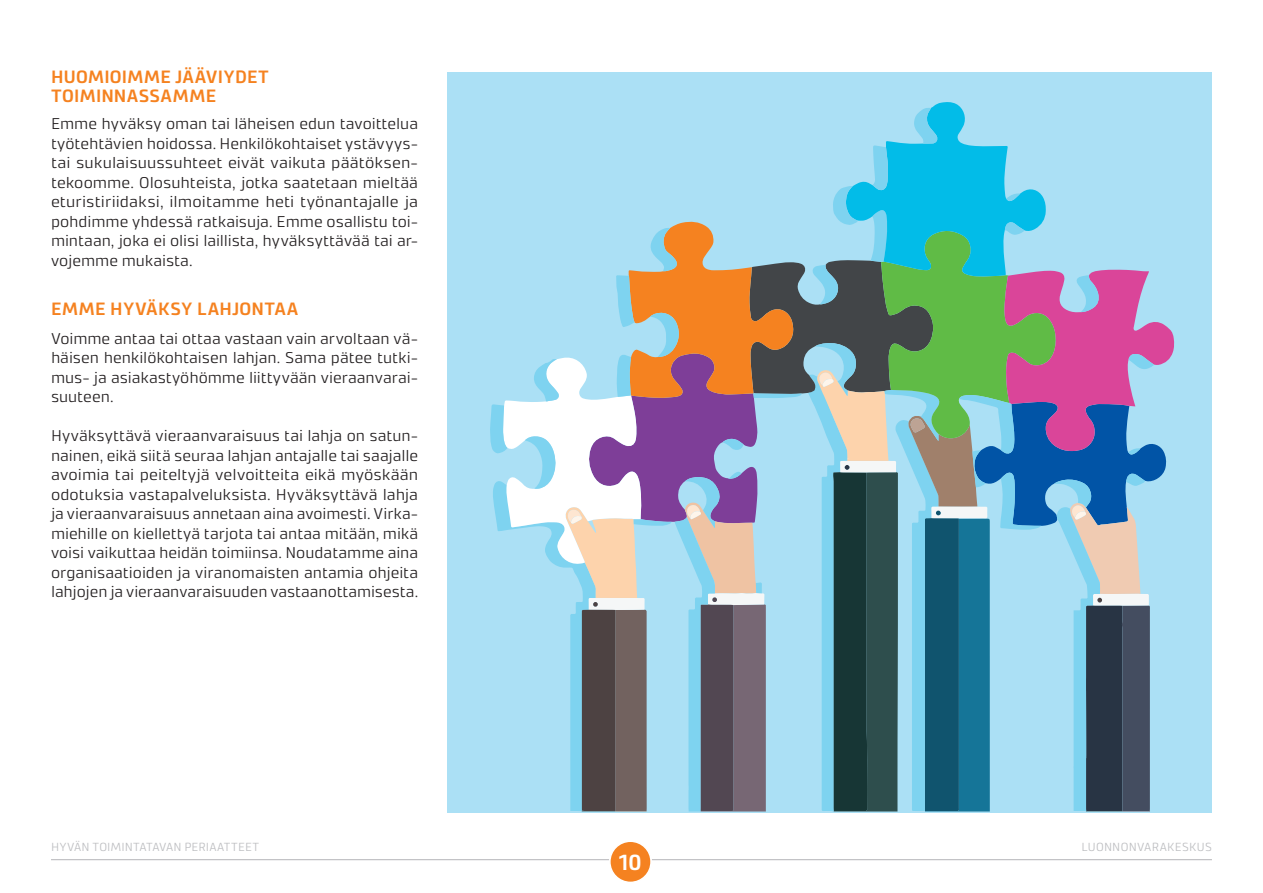
<style>
.page{position:relative;width:1263px;height:893px;background:#fff}
.page>*{position:absolute;margin:0;border:0;box-sizing:border-box;transform-origin:0 0}
.t1{font:600 22.05px "Accura";color:#fff}
.t2{font:600 18px/19.5px "Accura";letter-spacing:.01em;color:#f58220}
.leipis{font:300 15.75px/19.5px "Accura";color:#231f20;text-align:justify}
.t3{font:300 11.85px "Accura";letter-spacing:.02em;color:#bcbdc0}
</style>
<div class="page">
<hr style="left:652px;top:859px;width:560px;height:1px;background:#bcbdc0">
<hr style="left:51px;top:859px;width:558px;height:1px;background:#bcbdc0">
<div style="left:610px;top:841px;width:41px;height:41px;background:#f58220;border-radius:50%"></div>
<div style="left:609px;top:840px;width:43px;height:43px;border:2px solid #fff;border-radius:50%"></div>
<div style="left:448px;top:72px;width:764px;height:740px;background:#abe0f5"></div>
<svg style="left:490px;top:102px;width:684px;height:710px"></svg>
<p class="t2" style="left:51px;top:67px;width:219px">HUOMIOIMME JÄÄVIYDET<br>TOIMINNASSAMME</p>
<p class="leipis" style="left:51px;top:114px;width:369px">Emme hyväksy oman tai läheisen edun tavoittelua työtehtävien hoidossa. Henkilökohtaiset ystävyys&shy;tai sukulaisuussuhteet eivät vaikuta päätöksen&shy;tekoomme. Olosuhteista, jotka saatetaan mieltää eturistiriidaksi, ilmoitamme heti työnantajalle ja pohdimme yhdessä ratkaisuja. Emme osallistu toi&shy;mintaan, joka ei olisi laillista, hyväksyttävää tai ar&shy;vojemme mukaista.</p>
<p class="t2" style="left:51px;top:299px;width:249px">EMME HYVÄKSY LAHJONTAA</p>
<p class="leipis" style="left:51px;top:328px;width:369px">Voimme antaa tai ottaa vastaan vain arvoltaan vä&shy;häisen henkilökohtaisen lahjan. Sama pätee tutki&shy;mus- ja asiakastyöhömme liittyvään vieraanvarai&shy;suuteen.</p>
<p class="leipis" style="left:51px;top:426px;width:369px">Hyväksyttävä vieraanvaraisuus tai lahja on satun&shy;nainen, eikä siitä seuraa lahjan antajalle tai saajalle avoimia tai peiteltyjä velvoitteita eikä myöskään odotuksia vastapalveluksista. Hyväksyttävä lahja ja vieraanvaraisuus annetaan aina avoimesti. Virka&shy;miehille on kiellettyä tarjota tai antaa mitään, mikä voisi vaikuttaa heidän toimiinsa. Noudatamme aina organisaatioiden ja viranomaisten antamia ohjeita lahjojen ja vieraanvaraisuuden vastaanottamisesta.</p>
<p class="t3" style="left:51px;top:839px;width:210px">HYVÄN TOIMINTATAVAN PERIAATTEET</p>
<p class="t3" style="left:1081px;top:839px;width:132px">LUONNONVARAKESKUS</p>
<h1 class="t1" style="left:619px;top:848px;width:24px">10</h1>
</div>
